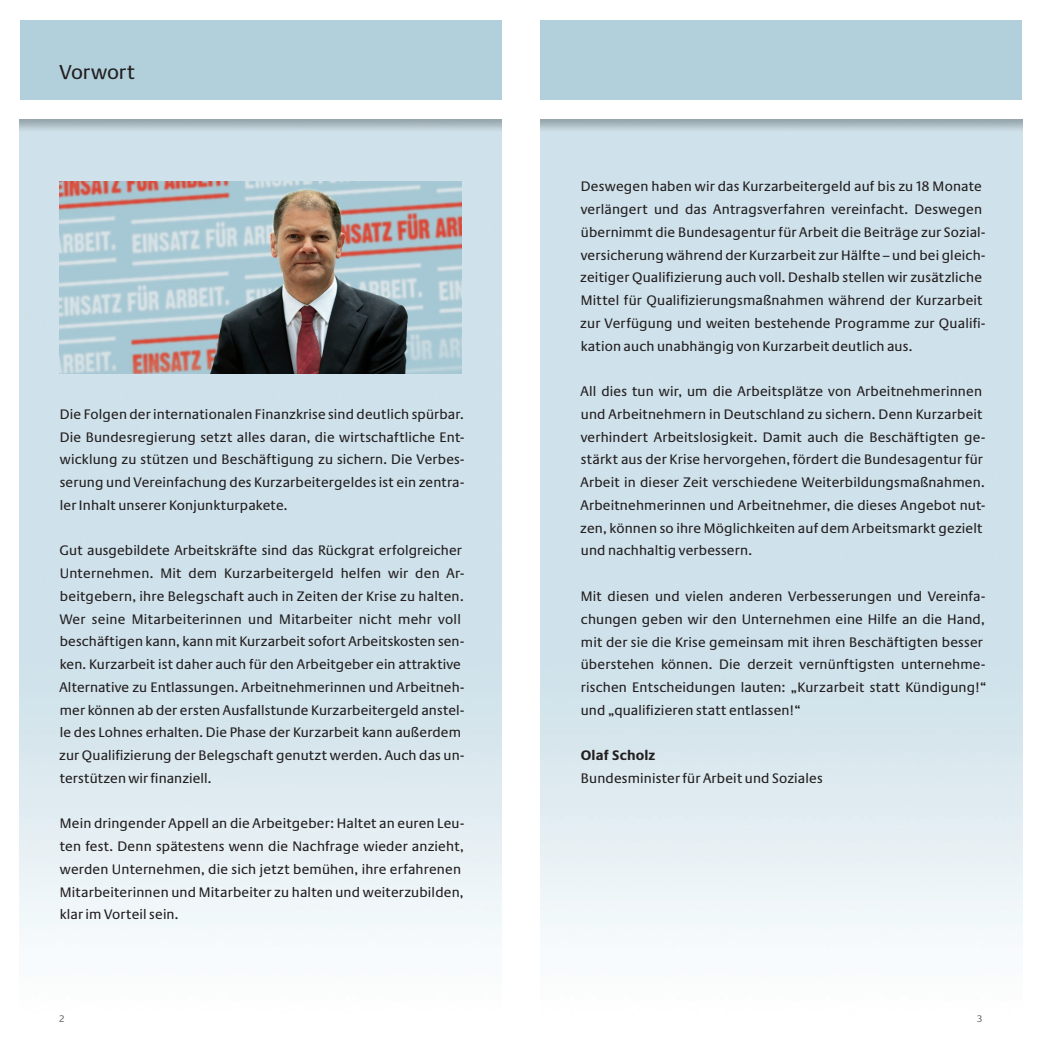
<style>
.page{position:relative;width:1042px;height:1042px;background:#fff}
.page>*{position:absolute;margin:0;border:0;box-sizing:border-box;transform-origin:0 0}
.t1{font:21px "Neue Praxis";letter-spacing:-.005em;color:#231f20}
.t2{font:14.35px/22.8px "Neue Praxis";letter-spacing:.01em;color:#231f20}
.t3{font:700 14.35px "Neue Praxis";letter-spacing:.01em;color:#231f20}
.t4{font:9.97px "Neue Praxis";color:#6c6d70}
</style>
<div class="page">
<img style="left:20px;top:119px;width:481px;height:816px">
<div style="left:20px;top:20px;width:481px;height:79px;background:#b2d0dc"></div>
<div style="left:541px;top:20px;width:481px;height:79px;background:#b2d0dc"></div>
<img style="left:60px;top:182px;width:401px;height:191px">
<h1 class="t1" style="left:60px;top:60px;width:77px">Vorwort</h1>
<p class="t2" style="left:60px;top:402px;width:406px;text-align:justify">Die Folgen der internationalen Finanzkrise sind deutlich spürbar.<br>Die Bundesregierung setzt alles daran, die wirtschaftliche Ent&shy;wicklung zu stützen und Beschäftigung zu sichern. Die Verbes&shy;serung und Vereinfachung des Kurzarbeitergeldes ist ein zentra&shy;ler Inhalt unserer Konjunkturpakete.</p>
<p class="t2" style="left:59px;top:539px;width:406px">Gut ausgebildete Arbeitskräfte sind das Rückgrat erfolgreicher Unternehmen. Mit dem Kurzarbeitergeld helfen wir den Ar&shy;beitgebern, ihre Belegschaft auch in Zeiten der Krise zu halten.<br>Wer seine Mitarbeiterinnen und Mitarbeiter nicht mehr voll beschäftigen kann, kann mit Kurzarbeit sofort Arbeitskosten sen&shy;ken. Kurzarbeit ist daher auch für den Arbeitgeber ein attraktive Alternative zu Entlassungen. Arbeitnehmerinnen und Arbeitneh&shy;mer können ab der ersten Ausfallstunde Kurzarbeitergeld anstel&shy;le des Lohnes erhalten. Die Phase der Kurzarbeit kann außerdem zur Qualifizierung der Belegschaft genutzt werden. Auch das un&shy;terstützen wir finanziell.</p>
<p class="t2" style="left:60px;top:812px;width:406px">Mein dringender Appell an die Arbeitgeber: Haltet an euren Leu&shy;ten fest. Denn spätestens wenn die Nachfrage wieder anzieht, werden Unternehmen, die sich jetzt bemühen, ihre erfahrenen Mitarbeiterinnen und Mitarbeiter zu halten und weiterzubilden, klar im Vorteil sein.</p>
<p class="t2" style="left:580px;top:175px;width:406px">Deswegen haben wir das Kurzarbeitergeld auf bis zu 18 Monate verlängert und das Antragsverfahren vereinfacht. Deswegen übernimmt die Bundesagentur für Arbeit die Beiträge zur Sozial&shy;versicherung während der Kurzarbeit zur Hälfte – und bei gleich&shy;zeitiger Qualifizierung auch voll. Deshalb stellen wir zusätzliche Mittel für Qualifizierungsmaßnahmen während der Kurzarbeit zur Verfügung und weiten bestehende Programme zur Qualifi&shy;kation auch unabhängig von Kurzarbeit deutlich aus.</p>
<p class="t2" style="left:580px;top:380px;width:406px">All dies tun wir, um die Arbeitsplätze von Arbeitnehmerinnen und Arbeitnehmern in Deutschland zu sichern. Denn Kurzarbeit verhindert Arbeitslosigkeit. Damit auch die Beschäftigten ge&shy;stärkt aus der Krise hervorgehen, fördert die Bundesagentur für Arbeit in dieser Zeit verschiedene Weiterbildungsmaßnahmen.<br>Arbeitnehmerinnen und Arbeitnehmer, die dieses Angebot nut&shy;zen, können so ihre Möglichkeiten auf dem Arbeitsmarkt gezielt und nachhaltig verbessern.</p>
<p class="t2" style="left:581px;top:585px;width:407px">Mit diesen und vielen anderen Verbesserungen und Vereinfa&shy;chungen geben wir den Unternehmen eine Hilfe an die Hand, mit der sie die Krise gemeinsam mit ihren Beschäftigten besser überstehen können. Die derzeit vernünftigsten unternehme&shy;rischen Entscheidungen lauten: „Kurzarbeit statt Kündigung!“ und „qualifizieren statt entlassen!“</p>
<p class="t3" style="left:581px;top:747px;width:76px">Olaf Scholz</p>
<p class="t2" style="left:581px;top:766px;width:243px">Bundesminister für Arbeit und Soziales</p>
<p class="t4" style="left:60px;top:1013px;width:6px">2</p>
<p class="t4" style="left:977px;top:1013px;width:7px">3</p>
</div>
